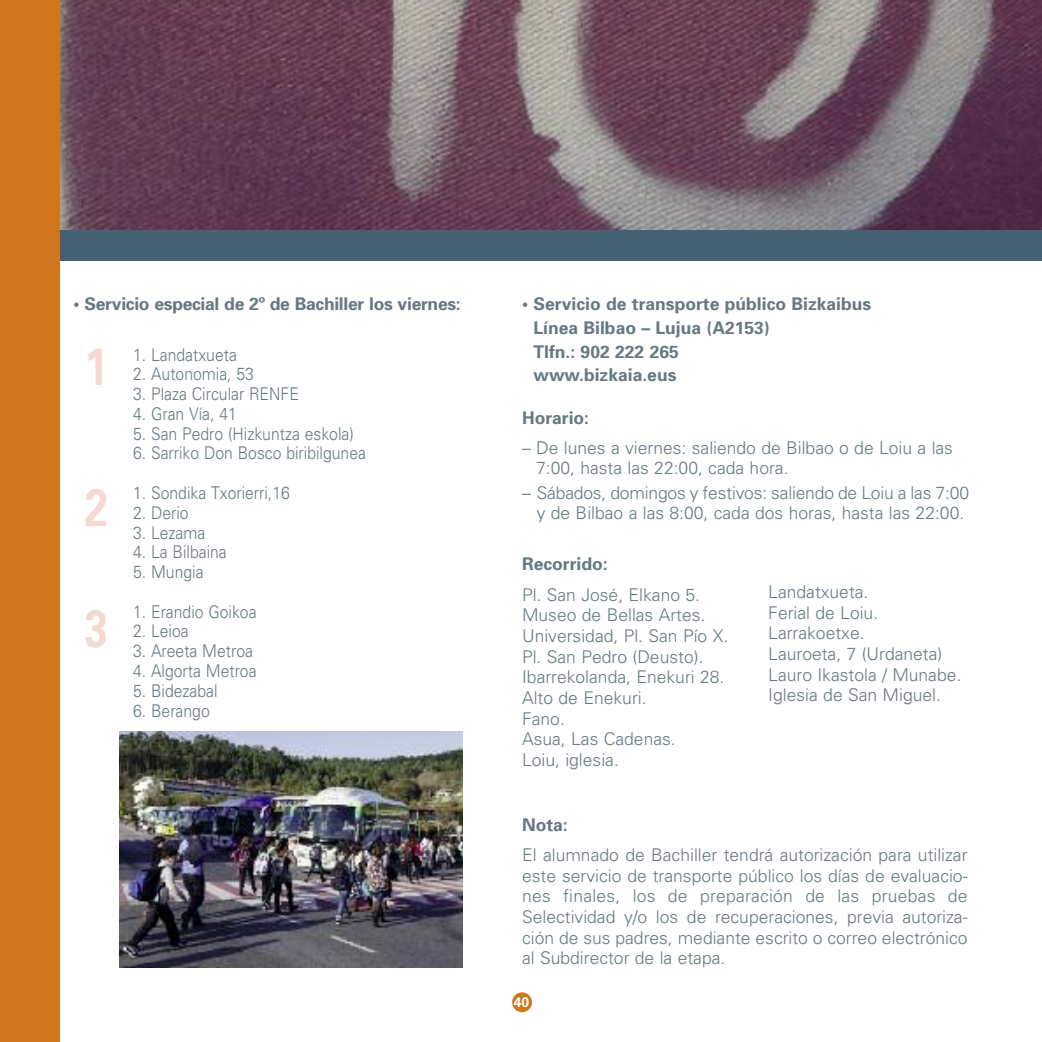
<style>
.page{position:relative;width:1042px;height:1042px;background:#fff}
.page>*{position:absolute;margin:0;border:0;box-sizing:border-box;transform-origin:0 0}
.t1{font:700 52.5px "Univers";color:#f5d8d1;scale:.8 1}
.t2{font:300 17.5px/20.7px "Univers";color:#657981}
.t3{font:300 17.5px "Univers";color:#657981;scale:.9 1}
.t4{font:700 17.5px/23.6px "Univers";color:#657981}
.t5{font:700 14px "Univers";color:#fff}
</style>
<div class="page">
<div style="left:512px;top:992px;width:20px;height:20px;background:#d0761d;border-radius:50%"></div>
<img style="left:60px;top:0;width:982px;height:230px">
<div style="left:0;top:230px;width:1042px;height:30px;background:#456173"></div>
<div style="left:0;top:0;width:60px;height:1042px;background:#d0761d"></div>
<img style="left:119px;top:731px;width:344px;height:237px">
<p class="t4" style="left:74px;top:294px;width:389px">• Servicio especial de 2º de Bachiller los viernes:</p>
<p class="t3" style="left:133px;top:348px;width:117px">1. Landatxueta</p>
<p class="t3" style="left:133px;top:368px;width:136px">2. Autonomia, 53</p>
<p class="t3" style="left:133px;top:387px;width:186px">3. Plaza Circular RENFE</p>
<p class="t3" style="left:133px;top:407px;width:117px">4. Gran Vía, 41</p>
<p class="t3" style="left:133px;top:427px;width:247px">5. San Pedro (Hizkuntza eskola)</p>
<p class="t3" style="left:133px;top:447px;width:260px">6. Sarriko Don Bosco biribilgunea</p>
<p class="t3" style="left:133px;top:486px;width:176px">1. Sondika Txorierri,16</p>
<p class="t3" style="left:133px;top:506px;width:63px">2. Derio</p>
<p class="t3" style="left:133px;top:526px;width:82px">3. Lezama</p>
<p class="t3" style="left:133px;top:546px;width:106px">4. La Bilbaina</p>
<p class="t3" style="left:133px;top:565px;width:80px">5. Mungia</p>
<p class="t3" style="left:133px;top:605px;width:139px">1. Erandio Goikoa</p>
<p class="t3" style="left:133px;top:625px;width:63px">2. Leioa</p>
<p class="t3" style="left:133px;top:644px;width:135px">3. Areeta Metroa</p>
<p class="t3" style="left:133px;top:664px;width:139px">4. Algorta Metroa</p>
<p class="t3" style="left:133px;top:684px;width:95px">5. Bidezabal</p>
<p class="t3" style="left:133px;top:704px;width:87px">6. Berango</p>
<h1 class="t1" style="left:85px;top:347px;width:31px">1</h1>
<h1 class="t1" style="left:85px;top:488px;width:31px">2</h1>
<h1 class="t1" style="left:85px;top:609px;width:31px">3</h1>
<p class="t4" style="left:533px;top:294px;width:339px;text-indent:-11px">• Servicio de transporte público Bizkaibus<br>Línea Bilbao – Lujua (A2153)<br>Tlfn.: 902 222 265<br>www.bizkaia.eus</p>
<p class="t4" style="left:522px;top:408px;width:69px">Horario:</p>
<p class="t2" style="left:536px;top:439px;width:418px;line-height:20.1px;text-indent:-14px">– De lunes a viernes: saliendo de Bilbao o de Loiu a las<br>7:00, hasta las 22:00, cada hora.</p>
<p class="t2" style="left:522px;top:484px;width:448px;line-height:20.1px;text-align:center">– Sábados, domingos y festivos: saliendo de Loiu a las 7:00 y de Bilbao a las 8:00, cada dos horas, hasta las 22:00.</p>
<p class="t4" style="left:522px;top:554px;width:87px">Recorrido:</p>
<p class="t2" style="left:522px;top:586px;width:208px">Pl. San José, Elkano 5.<br>Museo de Bellas Artes.<br>Universidad, Pl. San Pío X.<br>Pl. San Pedro (Deusto).<br>Ibarrekolanda, Enekuri 28.<br>Alto de Enekuri.<br>Fano.<br>Asua, Las Cadenas.<br>Loiu, iglesia.</p>
<p class="t2" style="left:768px;top:583px;width:195px">Landatxueta.<br>Ferial de Loiu.<br>Larrakoetxe.<br>Lauroeta, 7 (Urdaneta)<br>Lauro Ikastola / Munabe.<br>Iglesia de San Miguel.</p>
<p class="t4" style="left:522px;top:814px;width:47px">Nota:</p>
<p class="t2" style="left:522px;top:846px;width:447px;text-align:justify">El alumnado de Bachiller tendrá autorización para utilizar este servicio de transporte público los días de evaluacio&shy;nes finales, los de preparación de las pruebas de Selectividad y/o los de recuperaciones, previa autoriza&shy;ción de sus padres, mediante escrito o correo electrónico al Subdirector de la etapa.</p>
<p class="t5" style="left:514px;top:997px;width:17px">40</p>
</div>
